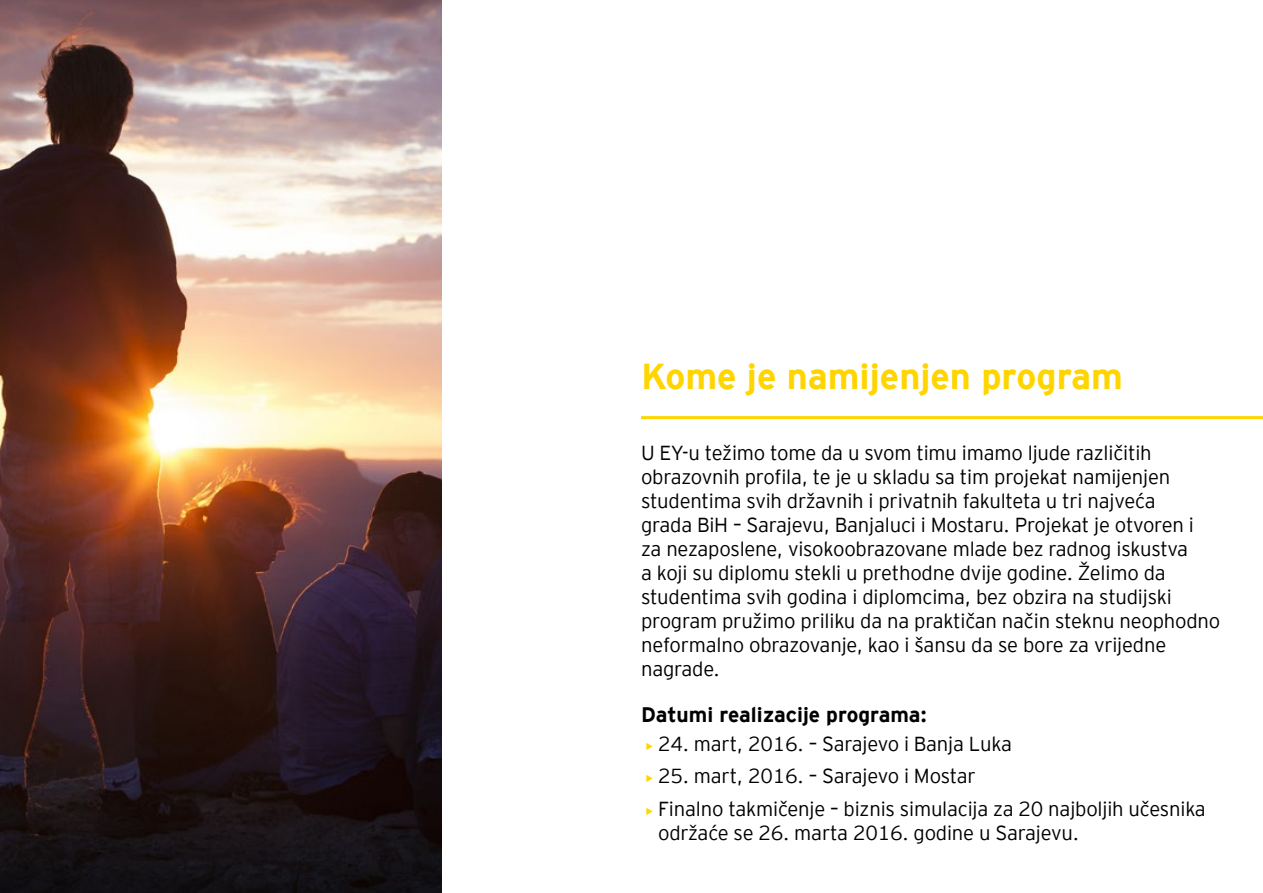
<style>
.page{position:relative;width:1263px;height:893px;background:#fff}
.page>*{position:absolute;margin:0;border:0;box-sizing:border-box;transform-origin:0 0}
.Veliki_NAslov{font:700 36px "EY Interstate";color:#ffd500}
.Mali_pod_nalsov{font:700 21px "EY Interstate";color:#000}
.t1{font:300 20.25px/24px "EY Interstate";letter-spacing:-.01em;color:#000}
.s1{font-size:21px;color:#ffd500}
</style>
<div class="page">
<img style="left:0;top:0;width:441px;height:893px">
<hr style="left:641px;top:416px;width:622px;height:3px;background:#ffd500">
<p class="Veliki_NAslov" style="left:641px;top:350px;width:483px">Kome je namijenjen program</p>
<p class="t1" style="left:641px;top:440px;width:581px">U EY-u težimo tome da u svom timu imamo ljude različitih obrazovnih profila, te je u skladu sa tim projekat namijenjen studentima svih državnih i privatnih fakulteta u tri najveća<br>grada BiH – Sarajevu, Banjaluci i Mostaru. Projekat je otvoren i<br>za nezaposlene, visokoobrazovane mlade bez radnog iskustva<br>a koji su diplomu stekli u prethodne dvije godine. Želimo da studentima svih godina i diplomcima, bez obzira na studijski program pružimo priliku da na praktičan način steknu neophodno neformalno obrazovanje, kao i šansu da se bore za vrijedne nagrade.</p>
<p class="Mali_pod_nalsov" style="left:641px;top:700px;width:288px">Datumi realizacije programa:</p>
<p class="t1" style="left:645px;top:730px;width:368px"><span class="s1">•</span> 24. mart, 2016. – Sarajevo i Banja Luka</p>
<p class="t1" style="left:645px;top:763px;width:332px"><span class="s1">•</span> 25. mart, 2016. – Sarajevo i Mostar</p>
<p class="t1" style="left:658px;top:795px;width:549px;text-indent:-13px"><span class="s1">•</span> Finalno takmičenje – biznis simulacija za 20 najboljih učesnika održaće se 26. marta 2016. godine u Sarajevu.</p>
</div>
